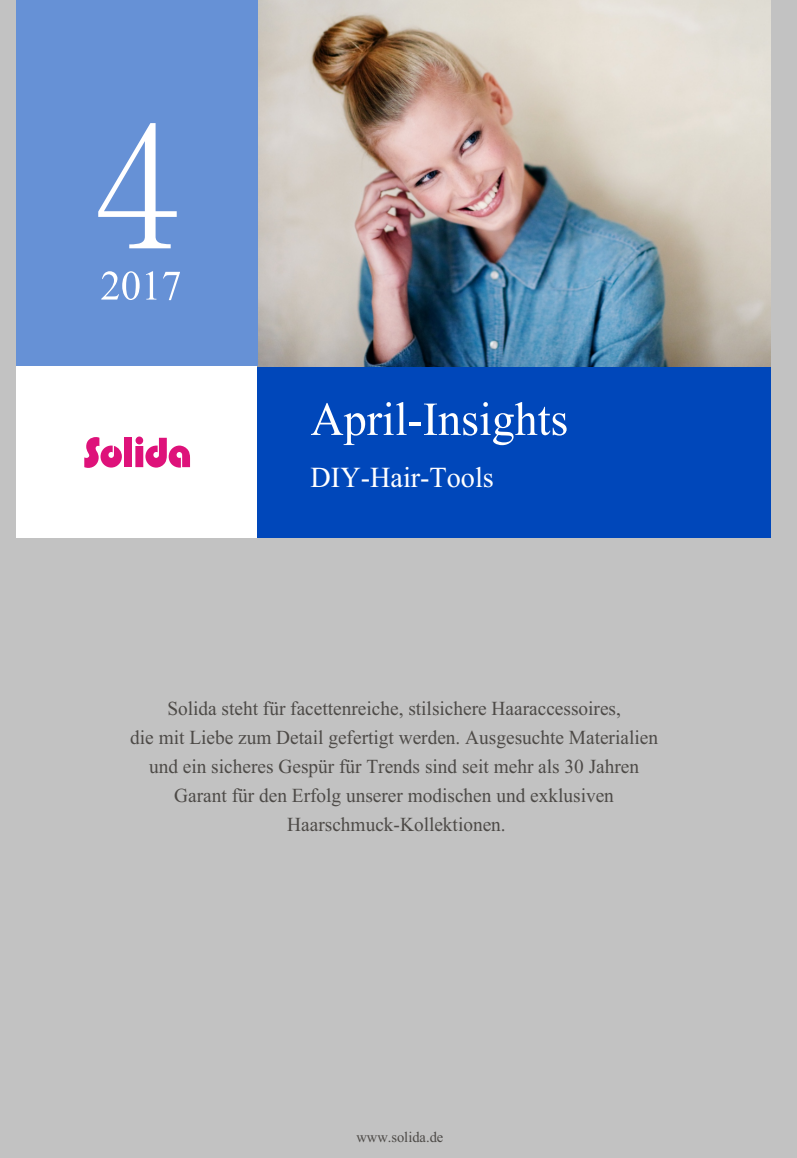
<style>
.page{position:relative;width:797px;height:1158px;background:#fff}
.page>*{position:absolute;margin:0;border:0;box-sizing:border-box;transform-origin:0 0}
.t1{font:178.35px "Batang Che";color:#fff}
.t2{font:58.8px "Aparajita";color:#fff}
.t3{font:52.05px "Aparajita";color:#fff}
.t4{font:36px "Aparajita";color:#fff}
.t5{font:24.75px/29.2px "Aparajita";color:#4d4a47;text-align:center}
.t6{font:18.6px "Aparajita";color:#4d4a47}
</style>
<div class="page">
<div style="left:0;top:0;width:796px;height:1158px;background:#c2c2c2"></div>
<div style="left:17px;top:366px;width:241px;height:172px;background:#fff"></div>
<div style="left:124px;top:438px;width:8px;height:29px;background:#de127a"></div>
<svg style="left:135px;top:437px;width:55px;height:31px"></svg>
<svg style="left:84px;top:437px;width:38px;height:31px"></svg>
<div style="left:258px;top:366px;width:512px;height:172px;background:#0047ba"></div>
<img style="left:258px;top:0;width:512px;height:366px">
<div style="left:17px;top:0;width:241px;height:366px;background:#6691d6"></div>
<h1 class="t1" style="left:93px;top:98px;width:88px">4</h1>
<h3 class="t3" style="left:100px;top:261px;width:83px">2017</h3>
<h2 class="t2" style="left:310px;top:392px;width:259px">April-Insights</h2>
<h3 class="t4" style="left:310px;top:461px;width:185px">DIY-Hair-Tools</h3>
<p class="t5" style="left:130px;top:694px;width:529px">Solida steht für facettenreiche, stilsichere Haaraccessoires,<br>die mit Liebe zum Detail gefertigt werden. Ausgesuchte Materialien und ein sicheres Gespür für Trends sind seit mehr als 30 Jahren Garant für den Erfolg unserer modischen und exklusiven Haarschmuck-Kollektionen.</p>
<p class="t6" style="left:356px;top:1128px;width:88px">www.solida.de</p>
</div>
